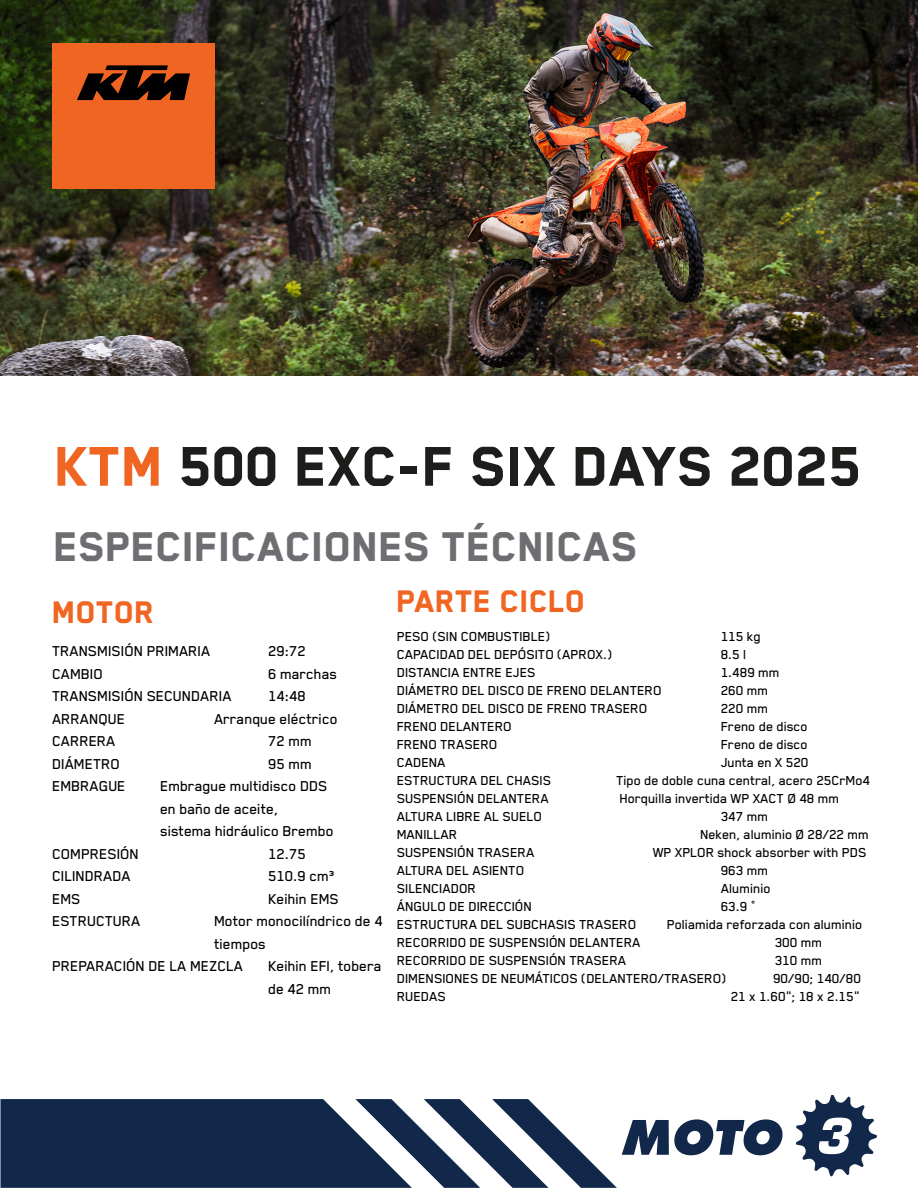
<style>
.page{position:relative;width:918px;height:1188px;background:#fff}
.page>*{position:absolute;margin:0;border:0;box-sizing:border-box;transform-origin:0 0}
.t1{font:800 64.5px "Blender Pro";color:#1d1d1b}
.t2{font:800 47.85px "Blender Pro";color:#6d6e71}
.t3{font:800 36px "Blender Pro";color:#f16522}
.t4{font:500 16.5px/22.5px "Blender Pro";letter-spacing:-.01em;color:#000}
.t5{font:500 15px "Blender Pro";letter-spacing:-.01em;color:#000}
.s1{color:#f16522}
</style>
<div class="page">
<img style="left:0;top:0;width:918px;height:375px">
<svg style="left:796px;top:1095px;width:81px;height:82px"></svg>
<div style="left:52px;top:43px;width:163px;height:146px;background:#f16522"></div>
<svg style="left:77px;top:65px;width:113px;height:35px"></svg>
<svg style="left:0;top:1099px;width:783px;height:89px"></svg>
<h1 class="t1" style="left:55px;top:432px;width:809px"><span class="s1">KTM</span> 500 EXC-F SIX DAYS 2025</h1>
<h2 class="t2" style="left:54px;top:521px;width:586px">ESPECIFICACIONES TÉCNICAS</h2>
<h3 class="t3" style="left:52px;top:593px;width:104px">MOTOR</h3>
<h3 class="t3" style="left:397px;top:582px;width:190px">PARTE CICLO</h3>
<p class="t4" style="left:52px;top:639px;width:160px">TRANSMISIÓN PRIMARIA</p>
<p class="t4" style="left:268px;top:639px;width:39px">29:72</p>
<p class="t4" style="left:52px;top:662px;width:52px">CAMBIO</p>
<p class="t4" style="left:268px;top:662px;width:71px">6 marchas</p>
<p class="t4" style="left:52px;top:684px;width:181px">TRANSMISIÓN SECUNDARIA</p>
<p class="t4" style="left:268px;top:684px;width:39px">14:48</p>
<p class="t4" style="left:52px;top:707px;width:75px">ARRANQUE</p>
<p class="t4" style="left:214px;top:707px;width:125px">Arranque eléctrico</p>
<p class="t4" style="left:52px;top:729px;width:65px">CARRERA</p>
<p class="t4" style="left:268px;top:729px;width:45px">72 mm</p>
<p class="t4" style="left:52px;top:752px;width:69px">DIÁMETRO</p>
<p class="t4" style="left:268px;top:752px;width:45px">95 mm</p>
<p class="t4" style="left:52px;top:774px;width:75px">EMBRAGUE</p>
<p class="t4" style="left:160px;top:774px;width:175px">Embrague multidisco DDS en baño de aceite, sistema hidráulico Brembo</p>
<p class="t4" style="left:52px;top:842px;width:88px">COMPRESIÓN</p>
<p class="t4" style="left:268px;top:842px;width:39px">12.75</p>
<p class="t4" style="left:52px;top:864px;width:80px">CILINDRADA</p>
<p class="t4" style="left:268px;top:864px;width:68px">510.9 cm³</p>
<p class="t4" style="left:52px;top:887px;width:30px">EMS</p>
<p class="t4" style="left:268px;top:887px;width:72px">Keihin EMS</p>
<p class="t4" style="left:52px;top:909px;width:90px">ESTRUCTURA</p>
<p class="t4" style="left:214px;top:909px;width:170px">Motor monocilíndrico de 4</p>
<p class="t4" style="left:214px;top:932px;width:53px">tiempos</p>
<p class="t4" style="left:52px;top:954px;width:193px">PREPARACIÓN DE LA MEZCLA</p>
<p class="t4" style="left:268px;top:954px;width:115px">Keihin EFI, tobera de 42 mm</p>
<p class="t5" style="left:397px;top:628px;width:155px">PESO (SIN COMBUSTIBLE)</p>
<p class="t5" style="left:721px;top:628px;width:42px">115 kg</p>
<p class="t5" style="left:397px;top:646px;width:217px">CAPACIDAD DEL DEPÓSITO (APROX.)</p>
<p class="t5" style="left:721px;top:646px;width:27px">8.5 l</p>
<p class="t5" style="left:397px;top:664px;width:141px">DISTANCIA ENTRE EJES</p>
<p class="t5" style="left:721px;top:664px;width:60px">1.489 mm</p>
<p class="t5" style="left:397px;top:682px;width:267px">DIÁMETRO DEL DISCO DE FRENO DELANTERO</p>
<p class="t5" style="left:721px;top:682px;width:49px">260 mm</p>
<p class="t5" style="left:397px;top:700px;width:252px">DIÁMETRO DEL DISCO DE FRENO TRASERO</p>
<p class="t5" style="left:721px;top:700px;width:49px">220 mm</p>
<p class="t5" style="left:397px;top:718px;width:117px">FRENO DELANTERO</p>
<p class="t5" style="left:721px;top:718px;width:89px">Freno de disco</p>
<p class="t5" style="left:397px;top:736px;width:102px">FRENO TRASERO</p>
<p class="t5" style="left:721px;top:736px;width:89px">Freno de disco</p>
<p class="t5" style="left:397px;top:754px;width:51px">CADENA</p>
<p class="t5" style="left:721px;top:754px;width:89px">Junta en X 520</p>
<p class="t5" style="left:397px;top:772px;width:156px">ESTRUCTURA DEL CHASIS</p>
<p class="t5" style="left:616px;top:772px;width:256px">Tipo de doble cuna central, acero 25CrMo4</p>
<p class="t5" style="left:397px;top:790px;width:154px">SUSPENSIÓN DELANTERA</p>
<p class="t5" style="left:620px;top:790px;width:221px">Horquilla invertida WP XACT Ø 48 mm</p>
<p class="t5" style="left:397px;top:808px;width:147px">ALTURA LIBRE AL SUELO</p>
<p class="t5" style="left:721px;top:808px;width:49px">347 mm</p>
<p class="t5" style="left:397px;top:826px;width:62px">MANILLAR</p>
<p class="t5" style="left:700px;top:826px;width:170px">Neken, aluminio Ø 28/22 mm</p>
<p class="t5" style="left:397px;top:844px;width:139px">SUSPENSIÓN TRASERA</p>
<p class="t5" style="left:653px;top:844px;width:216px">WP XPLOR shock absorber with PDS</p>
<p class="t5" style="left:397px;top:862px;width:129px">ALTURA DEL ASIENTO</p>
<p class="t5" style="left:721px;top:862px;width:49px">963 mm</p>
<p class="t5" style="left:397px;top:880px;width:81px">SILENCIADOR</p>
<p class="t5" style="left:721px;top:880px;width:51px">Aluminio</p>
<p class="t5" style="left:397px;top:898px;width:137px">ÁNGULO DE DIRECCIÓN</p>
<p class="t5" style="left:721px;top:898px;width:36px">63.9 °</p>
<p class="t5" style="left:397px;top:916px;width:241px">ESTRUCTURA DEL SUBCHASIS TRASERO</p>
<p class="t5" style="left:667px;top:916px;width:197px">Poliamida reforzada con aluminio</p>
<p class="t5" style="left:397px;top:934px;width:246px">RECORRIDO DE SUSPENSIÓN DELANTERA</p>
<p class="t5" style="left:775px;top:934px;width:49px">300 mm</p>
<p class="t5" style="left:397px;top:952px;width:231px">RECORRIDO DE SUSPENSIÓN TRASERA</p>
<p class="t5" style="left:775px;top:952px;width:49px">310 mm</p>
<p class="t5" style="left:397px;top:970px;width:331px">DIMENSIONES DE NEUMÁTICOS (DELANTERO/TRASERO)</p>
<p class="t5" style="left:773px;top:970px;width:90px">90/90; 140/80</p>
<p class="t5" style="left:397px;top:988px;width:51px">RUEDAS</p>
<p class="t5" style="left:731px;top:988px;width:130px">21 x 1.60"; 18 x 2.15"</p>
</div>
